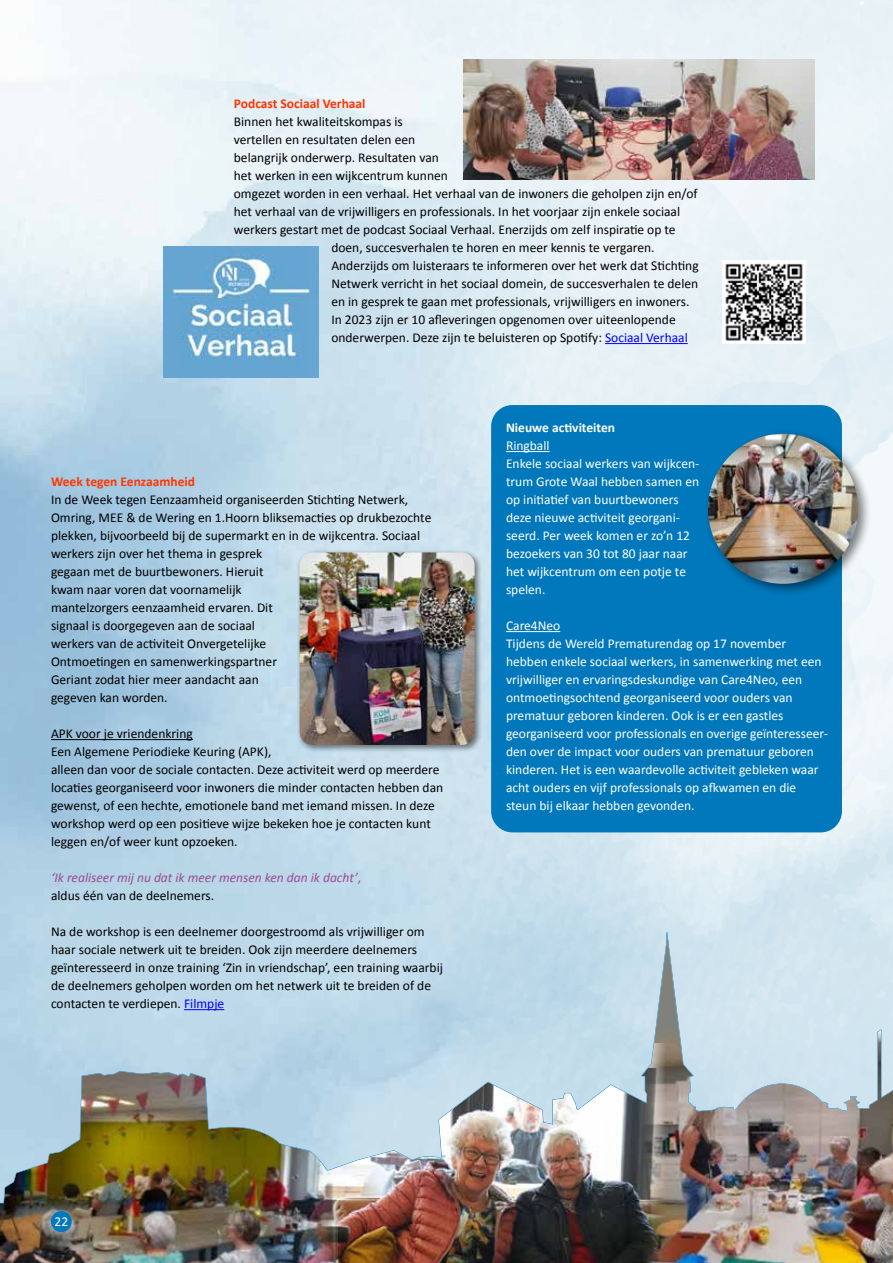
<style>
.page{position:relative;width:893px;height:1263px;background:#fff}
.page>*{position:absolute;margin:0;border:0;box-sizing:border-box;transform-origin:0 0}
.t1{font:13.5px/18px "Calibri";color:#000}
.t2{font:13.5px/18px "Calibri";color:#fff}
.t3{font:italic 13.5px/18px "Calibri";color:#9b4a93}
.t4{font:700 13.5px "Calibri";color:#ff3500}
.t5{font:700 13.5px "Calibri";color:#fff}
.s1{color:#00f}
.s2{font-style:normal}
.s3{font-style:normal;color:#000}
</style>
<div class="page">
<img style="left:337px;top:1203px;width:306px;height:60px">
<img style="left:643px;top:1203px;width:250px;height:60px">
<img style="left:0;top:1203px;width:337px;height:60px">
<img style="left:296px;top:0;width:157px;height:932px">
<img style="left:611px;top:0;width:282px;height:932px">
<img style="left:453px;top:0;width:158px;height:932px">
<img style="left:191px;top:0;width:105px;height:932px">
<img style="left:85px;top:0;width:106px;height:932px">
<img style="left:0;top:932px;width:893px;height:271px">
<div style="left:51px;top:1211px;width:21px;height:21px;background:#0078bb;border-radius:50%"></div>
<div style="left:491px;top:405px;width:351px;height:427px;background:#0078bb;border-radius:21px"></div>
<hr style="left:506px;top:451px;width:44px;height:1px;background:#fff">
<hr style="left:506px;top:631px;width:54px;height:1px;background:#fff">
<hr style="left:605px;top:343px;width:83px;height:1px;background:#00f">
<img style="left:163px;top:246px;width:156px;height:131px">
<img style="left:463px;top:60px;width:351px;height:119px">
<hr style="left:51px;top:739px;width:142px;height:1px;background:#000">
<hr style="left:184px;top:1009px;width:40px;height:1px;background:#00f">
<div style="left:296px;top:549px;width:187px;height:204px;background:#000;opacity:.5"></div>
<img style="left:300px;top:552px;width:175px;height:193px">
<div style="left:703px;top:429px;width:168px;height:168px;background:#000;opacity:.5"></div>
<img style="left:708px;top:434px;width:150px;height:150px;border-radius:75px">
<img style="left:723px;top:261px;width:83px;height:83px">
<p class="t4" style="left:234px;top:95px;width:133px">Podcast Sociaal Verhaal</p>
<p class="t1" style="left:234px;top:113px;width:170px">Binnen het kwaliteitskompas is</p>
<p class="t1" style="left:234px;top:131px;width:183px">vertellen en resultaten delen een</p>
<p class="t1" style="left:234px;top:149px;width:207px">belangrijk onderwerp. Resultaten van</p>
<p class="t1" style="left:234px;top:167px;width:216px">het werken in een wijkcentrum kunnen</p>
<p class="t1" style="left:234px;top:185px;width:465px">omgezet worden in een verhaal. Het verhaal van de inwoners die geholpen zijn en/of</p>
<p class="t1" style="left:234px;top:203px;width:448px">het verhaal van de vrijwilligers en professionals. In het voorjaar zijn enkele sociaal</p>
<p class="t1" style="left:234px;top:221px;width:443px">werkers gestart met de podcast Sociaal Verhaal. Enerzijds om zelf inspiratie op te</p>
<p class="t1" style="left:331px;top:239px;width:325px">doen, succesverhalen te horen en meer kennis te vergaren.</p>
<p class="t1" style="left:331px;top:257px;width:369px">Anderzijds om luisteraars te informeren over het werk dat Stichting</p>
<p class="t1" style="left:331px;top:275px;width:368px">Netwerk verricht in het sociaal domein, de succesverhalen te delen</p>
<p class="t1" style="left:331px;top:293px;width:360px">en in gesprek te gaan met professionals, vrijwilligers en inwoners.</p>
<p class="t1" style="left:331px;top:311px;width:346px">In 2023 zijn er 10 afleveringen opgenomen over uiteenlopende</p>
<p class="t1" style="left:331px;top:329px;width:358px">onderwerpen. Deze zijn te beluisteren op Spotify: <span class="s1">Sociaal Verhaal</span></p>
<p class="t4" style="left:51px;top:473px;width:146px">Week tegen Eenzaamheid</p>
<p class="t1" style="left:51px;top:491px;width:382px">In de Week tegen Eenzaamheid organiseerden Stichting Netwerk, Omring, MEE &amp; de Wering en 1.Hoorn bliksemacties op drukbezochte plekken, bijvoorbeeld bij de supermarkt en in de wijkcentra. Sociaal werkers zijn over het thema in gesprek<br>gegaan met de buurtbewoners. Hieruit<br>kwam naar voren dat voornamelijk<br>mantelzorgers eenzaamheid ervaren. Dit<br>signaal is doorgegeven aan de sociaal<br>werkers van de activiteit Onvergetelijke<br>Ontmoetingen en samenwerkingspartner<br>Geriant zodat hier meer aandacht aan<br>gegeven kan worden.</p>
<p class="t1" style="left:51px;top:725px;width:394px">APK voor je vriendenkring<br>Een Algemene Periodieke Keuring (APK),<br>alleen dan voor de sociale contacten. Deze activiteit werd op meerdere locaties georganiseerd voor inwoners die minder contacten hebben dan gewenst, of een hechte, emotionele band met iemand missen. In deze workshop werd op een positieve wijze bekeken hoe je contacten kunt leggen en/of weer kunt opzoeken.</p>
<p class="t3" style="left:51px;top:868px;width:312px">‘Ik realiseer mij nu dat ik meer mensen ken dan ik dacht’<span class="s2">, </span><span class="s3">aldus één van de deelnemers.</span></p>
<p class="t1" style="left:51px;top:922px;width:393px">Na de workshop is een deelnemer doorgestroomd als vrijwilliger om haar sociale netwerk uit te breiden. Ook zijn meerdere deelnemers geïnteresseerd in onze training ‘Zin in vriendschap’, een training waarbij de deelnemers geholpen worden om het netwerk uit te breiden of de contacten te verdiepen. <span class="s1">Filmpje</span></p>
<p class="t5" style="left:506px;top:419px;width:111px">Nieuwe activiteiten</p>
<p class="t2" style="left:506px;top:437px;width:195px">Ringball<br>Enkele sociaal werkers van wijkcen&shy;trum Grote Waal hebben samen en op initiatief van buurtbewoners deze nieuwe activiteit georgani&shy;seerd. Per week komen er zo’n 12 bezoekers van 30 tot 80 jaar naar het wijkcentrum om een potje te spelen.</p>
<p class="t2" style="left:506px;top:617px;width:323px">Care4Neo<br>Tijdens de Wereld Prematurendag op 17 november hebben enkele sociaal werkers, in samenwerking met een vrijwilliger en ervaringsdeskundige van Care4Neo, een ontmoetingsochtend georganiseerd voor ouders van prematuur geboren kinderen. Ook is er een gastles georganiseerd voor professionals en overige geïnteresseer&shy;den over de impact voor ouders van prematuur geboren kinderen. Het is een waardevolle activiteit gebleken waar acht ouders en vijf professionals op afkwamen en die steun bij elkaar hebben gevonden.</p>
<p class="t2" style="left:55px;top:1212px;width:15px">22</p>
</div>
